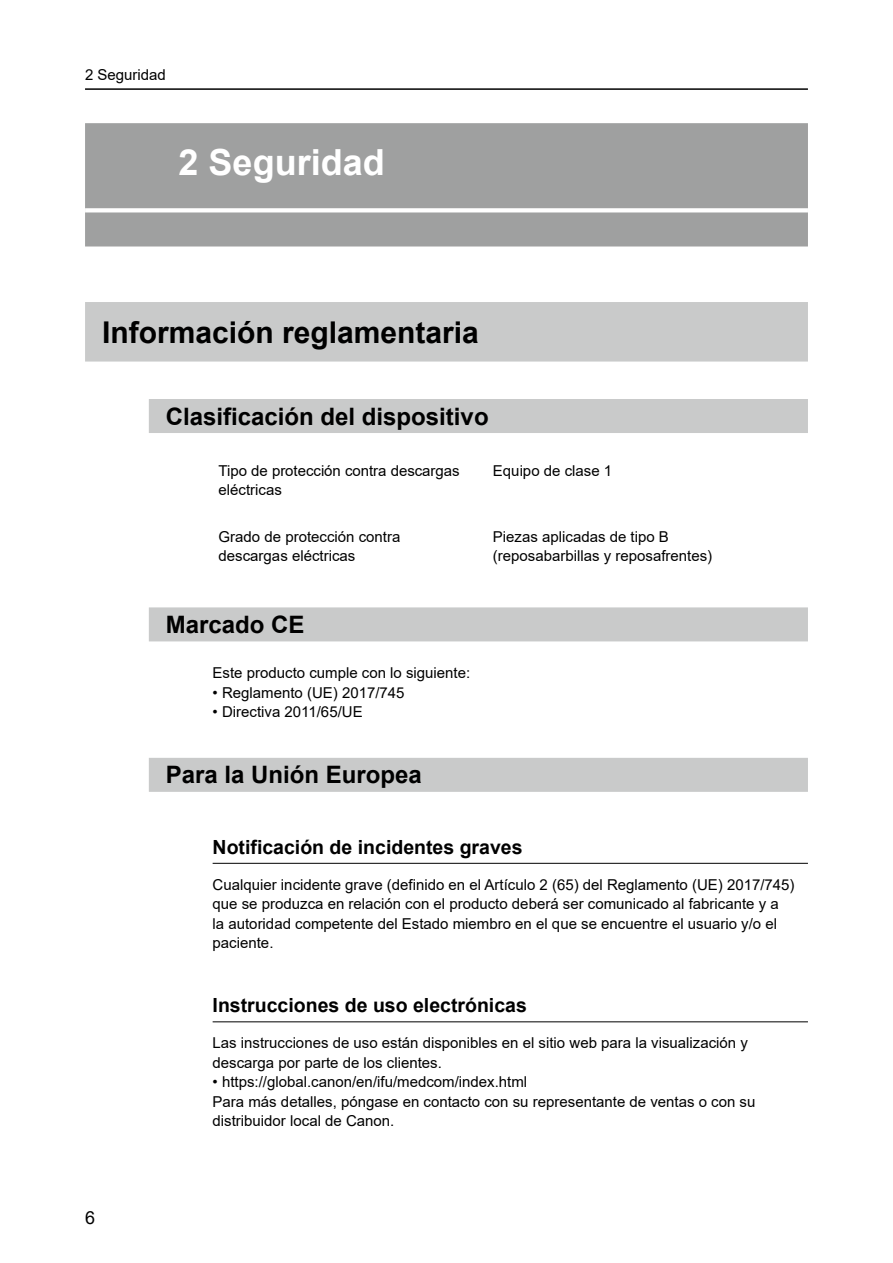
<style>
.page{position:relative;width:893px;height:1263px;background:#fff}
.page>*{position:absolute;margin:0;border:0;box-sizing:border-box;transform-origin:0 0}
.t1{font:700 36px "Arial";color:#fff}
.t2{font:700 30px "Arial";color:#000}
.t3{font:700 24px "Arial";color:#000}
.t4{font:700 19.5px "Arial";color:#000}
.t5{font:18px "Arial";color:#000}
.t6{font:15px/19.5px "Arial";color:#000}
</style>
<div class="page">
<hr style="left:85px;top:88px;width:723px;height:2px;background:#000">
<div style="left:85px;top:123px;width:723px;height:123px;background:#9fa0a0"></div>
<svg style="left:85px;top:208px;width:723px;height:4px;background:#f9f9f9"></svg>
<div style="left:85px;top:302px;width:723px;height:60px;background:#c9caca"></div>
<div style="left:149px;top:399px;width:659px;height:34px;background:#c9caca"></div>
<div style="left:149px;top:607px;width:659px;height:34px;background:#c9caca"></div>
<div style="left:149px;top:758px;width:659px;height:34px;background:#c9caca"></div>
<hr style="left:213px;top:863px;width:595px;height:1px;background:#000">
<hr style="left:213px;top:1021px;width:595px;height:1px;background:#000">
<p class="t6" style="left:85px;top:65px;width:82px">2 Seguridad</p>
<h1 class="t1" style="left:179px;top:137px;width:208px">2 Seguridad</h1>
<h2 class="t2" style="left:102px;top:311px;width:378px">Información reglamentaria</h2>
<h3 class="t3" style="left:166px;top:399px;width:324px">Clasificación del dispositivo</h3>
<p class="t6" style="left:219px;top:460px;width:243px">Tipo de protección contra descargas eléctricas</p>
<p class="t6" style="left:493px;top:460px;width:121px">Equipo de clase 1</p>
<p class="t6" style="left:219px;top:526px;width:183px">Grado de protección contra descargas eléctricas</p>
<p class="t6" style="left:493px;top:526px;width:221px">Piezas aplicadas de tipo B (reposabarbillas y reposafrentes)</p>
<h3 class="t3" style="left:166px;top:608px;width:140px">Marcado CE</h3>
<p class="t6" style="left:213px;top:663px;width:259px">Este producto cumple con lo siguiente:</p>
<p class="t6" style="left:213px;top:683px;width:193px">• Reglamento (UE) 2017/745</p>
<p class="t6" style="left:213px;top:702px;width:152px">• Directiva 2011/65/UE</p>
<h3 class="t3" style="left:166px;top:758px;width:258px">Para la Unión Europea</h3>
<h3 class="t4" style="left:213px;top:833px;width:311px">Notificación de incidentes graves</h3>
<p class="t6" style="left:213px;top:874px;width:583px">Cualquier incidente grave (definido en el Artículo 2 (65) del Reglamento (UE) 2017/745) que se produzca en relación con el producto deberá ser comunicado al fabricante y a<br>la autoridad competente del Estado miembro en el que se encuentre el usuario y/o el paciente.</p>
<p class="t5" style="left:85px;top:1205px;width:12px">6</p>
<h3 class="t4" style="left:213px;top:992px;width:316px">Instrucciones de uso electrónicas</h3>
<p class="t6" style="left:213px;top:1033px;width:537px">Las instrucciones de uso están disponibles en el sitio web para la visualización y descarga por parte de los clientes.</p>
<p class="t6" style="left:213px;top:1072px;width:544px">• https://global.canon/en/ifu/medcom/index.html<br>Para más detalles, póngase en contacto con su representante de ventas o con su distribuidor local de Canon.</p>
</div>
